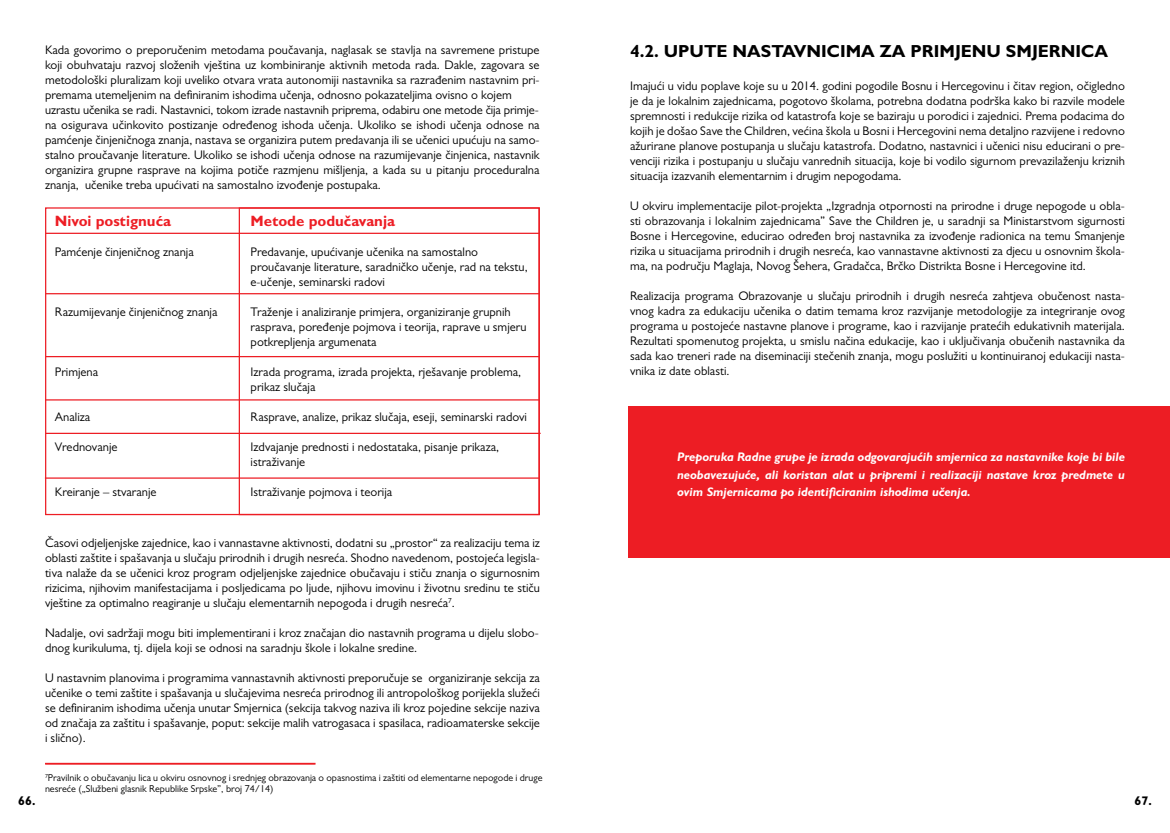
<style>
.page{position:relative;width:1170px;height:833px;background:#fff}
.page>*{position:absolute;margin:0;border:0;box-sizing:border-box;transform-origin:0 0}
.t1{font:700 17.5px "Gill Sans MT Pro";color:#000}
.t2{font:700 15px "Gill Sans MT Pro";color:#ed1d24}
.t3{font:12.5px/15px "Gill Sans MT Pro";color:#000}
.t4{font:italic 700 12.5px/17.5px "Gill Sans MT Pro";color:#fff;text-align:justify}
.t5{font:700 12.5px "Gill Sans MT Pro";color:#000}
.t6{font:10px/11.2px "Gill Sans MT Pro";color:#000}
</style>
<div class="page">
<div style="left:239px;top:207px;width:301px;height:308px;border:1px solid #ed1d24"></div>
<div style="left:45px;top:763px;width:270px;height:1px;border:1px solid #ed1d24"></div>
<div style="left:628px;top:406px;width:541px;height:152px;background:#ed1d24"></div>
<hr style="left:46px;top:233px;width:493px;height:1px;background:#ed1d24">
<hr style="left:46px;top:293px;width:493px;height:1px;background:#ed1d24">
<hr style="left:46px;top:356px;width:493px;height:1px;background:#ed1d24">
<hr style="left:45px;top:399px;width:495px;height:1px;background:#ed1d24">
<hr style="left:46px;top:433px;width:494px;height:1px;background:#ed1d24">
<hr style="left:45px;top:477px;width:494px;height:2px;background:#ed1d24">
<h1 class="t1" style="left:630px;top:40px;width:479px">4.2. UPUTE NASTAVNICIMA ZA PRIMJENU SMJERNICA</h1>
<p class="t3" style="left:630px;top:78px;width:496px;text-align:justify">Imajući u vidu poplave koje su u 2014. godini pogodile Bosnu i Hercegovinu i čitav region, očigledno je da je lokalnim zajednicama, pogotovo školama, potrebna dodatna podrška kako bi razvile modele spremnosti i redukcije rizika od katastrofa koje se baziraju u porodici i zajednici. Prema podacima do kojih je došao Save the Children, većina škola u Bosni i Hercegovini nema detaljno razvijene i redovno ažurirane planove postupanja u slučaju katastrofa. Dodatno, nastavnici i učenici nisu educirani o pre&shy;venciji rizika i postupanju u slučaju vanrednih situacija, koje bi vodilo sigurnom prevazilaženju kriznih situacija izazvanih elementarnim i drugim nepogodama.</p>
<p class="t3" style="left:630px;top:198px;width:496px;text-align:justify">U okviru implementacije pilot-projekta „Izgradnja otpornosti na prirodne i druge nepogode u obla&shy;sti obrazovanja i lokalnim zajednicama” Save the Children je, u saradnji sa Ministarstvom sigurnosti Bosne i Hercegovine, educirao određen broj nastavnika za izvođenje radionica na temu Smanjenje rizika u situacijama prirodnih i drugih nesreća, kao vannastavne aktivnosti za djecu u osnovnim škola&shy;ma, na području Maglaja, Novog Šehera, Gradačca, Brčko Distrikta Bosne i Hercegovine itd.</p>
<p class="t3" style="left:630px;top:288px;width:496px;text-align:justify">Realizacija programa Obrazovanje u slučaju prirodnih i drugih nesreća zahtjeva obučenost nasta&shy;vnog kadra za edukaciju učenika o datim temama kroz razvijanje metodologije za integriranje ovog programa u postojeće nastavne planove i programe, kao i razvijanje pratećih edukativnih materijala.<br>Rezultati spomenutog projekta, u smislu načina edukacije, kao i uključivanja obučenih nastavnika da sada kao treneri rade na diseminaciji stečenih znanja, mogu poslužiti u kontinuiranoj edukaciji nasta&shy;vnika iz date oblasti.</p>
<p class="t3" style="left:45px;top:42px;width:496px">Kada govorimo o preporučenim metodama poučavanja, naglasak se stavlja na savremene pristupe koji obuhvataju razvoj složenih vještina uz kombiniranje aktivnih metoda rada. Dakle, zagovara se metodološki pluralizam koji uveliko otvara vrata autonomiji nastavnika sa razrađenim nastavnim pri&shy;premama utemeljenim na definiranim ishodima učenja, odnosno pokazateljima ovisno o kojem uzrastu učenika se radi. Nastavnici, tokom izrade nastavnih priprema, odabiru one metode čija primje&shy;na osigurava učinkovito postizanje određenog ishoda učenja. Ukoliko se ishodi učenja odnose na pamćenje činjeničnoga znanja, nastava se organizira putem predavanja ili se učenici upućuju na samo&shy;stalno proučavanje literature. Ukoliko se ishodi učenja odnose na razumijevanje činjenica, nastavnik organizira grupne rasprave na kojima potiče razmjenu mišljenja, a kada su u pitanju proceduralna znanja, učenike treba upućivati na samostalno izvođenje postupaka.</p>
<p class="t2" style="left:55px;top:212px;width:118px">Nivoi postignuća</p>
<p class="t3" style="left:55px;top:244px;width:140px">Pamćenje činjeničnog znanja</p>
<p class="t2" style="left:250px;top:212px;width:146px">Metode podučavanja</p>
<p class="t3" style="left:250px;top:244px;width:278px">Predavanje, upućivanje učenika na samostalno proučavanje literature, saradničko učenje, rad na tekstu, e-učenje, seminarski radovi</p>
<p class="t3" style="left:250px;top:304px;width:277px">Traženje i analiziranje primjera, organiziranje grupnih rasprava, poređenje pojmova i teorija, raprave u smjeru potkrepljenja argumenata</p>
<p class="t3" style="left:250px;top:364px;width:272px">Izrada programa, izrada projekta, rješavanje problema, prikaz slučaja</p>
<p class="t3" style="left:250px;top:409px;width:278px">Rasprave, analize, prikaz slučaja, eseji, seminarski radovi</p>
<p class="t3" style="left:250px;top:439px;width:250px">Izdvajanje prednosti i nedostataka, pisanje prikaza, istraživanje</p>
<p class="t3" style="left:250px;top:484px;width:143px">Istraživanje pojmova i teorija</p>
<p class="t3" style="left:45px;top:535px;width:496px;text-align:justify">Časovi odjeljenjske zajednice, kao i vannastavne aktivnosti, dodatni su „prostor“ za realizaciju tema iz oblasti zaštite i spašavanja u slučaju prirodnih i drugih nesreća. Shodno navedenom, postojeća legisla&shy;tiva nalaže da se učenici kroz program odjeljenjske zajednice obučavaju i stiču znanja o sigurnosnim rizicima, njihovim manifestacijama i posljedicama po ljude, njihovu imovinu i životnu sredinu te stiču vještine za optimalno reagiranje u slučaju elementarnih nepogoda i drugih nesreća<sup>7</sup>.</p>
<p class="t3" style="left:45px;top:625px;width:495px">Nadalje, ovi sadržaji mogu biti implementirani i kroz značajan dio nastavnih programa u dijelu slobo&shy;dnog kurikuluma, tj. dijela koji se odnosi na saradnju škole i lokalne sredine.</p>
<p class="t3" style="left:45px;top:670px;width:496px;text-align:justify">U nastavnim planovima i programima vannastavnih aktivnosti preporučuje se organiziranje sekcija za učenike o temi zaštite i spašavanja u slučajevima nesreća prirodnog ili antropološkog porijekla služeći se definiranim ishodima učenja unutar Smjernica (sekcija takvog naziva ili kroz pojedine sekcije naziva od značaja za zaštitu i spašavanje, poput: sekcije malih vatrogasaca i spasilaca, radioamaterske sekcije i slično).</p>
<p class="t6" style="left:45px;top:772px;width:499px"><sup>7</sup>Pravilnik o obučavanju lica u okviru osnovnog i srednjeg obrazovanja o opasnostima i zaštiti od elementarne nepogode i druge nesreće („Službeni glasnik Republike Srpske”, broj 74/14)</p>
<p class="t3" style="left:55px;top:304px;width:164px">Razumijevanje činjeničnog znanja</p>
<p class="t3" style="left:55px;top:364px;width:45px">Primjena</p>
<p class="t3" style="left:55px;top:409px;width:37px">Analiza</p>
<p class="t3" style="left:55px;top:439px;width:64px">Vrednovanje</p>
<p class="t3" style="left:55px;top:484px;width:103px">Kreiranje – stvaranje</p>
<p class="t4" style="left:677px;top:448px;width:449px">Preporuka Radne grupe je izrada odgovarajućih smjernica za nastavnike koje bi bile neobavezujuće, ali koristan alat u pripremi i realizaciji nastave kroz predmete u ovim Smjernicama po identificiranim ishodima učenja.</p>
<p class="t5" style="left:18px;top:793px;width:19px">66.</p>
<p class="t5" style="left:1134px;top:793px;width:19px">67.</p>
</div>
